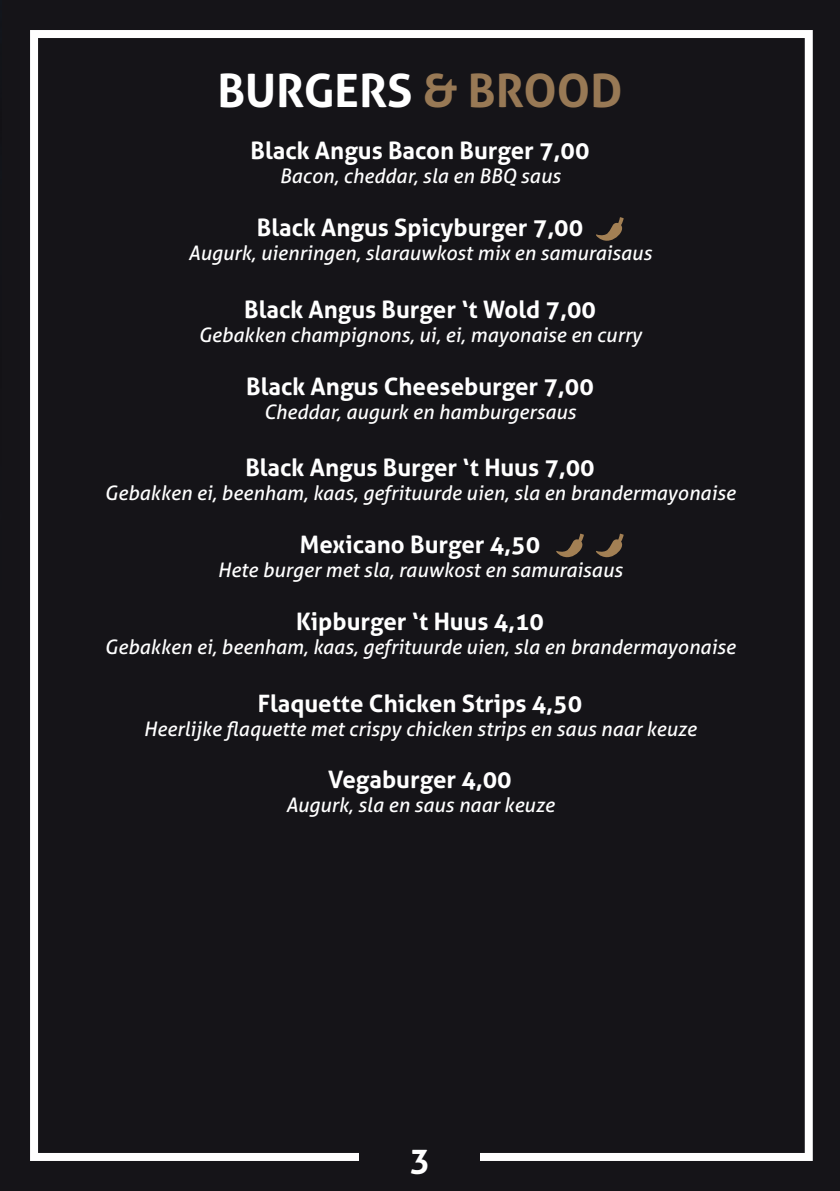
<style>
.page{position:relative;width:840px;height:1191px;background:#fff}
.page>*{position:absolute;margin:0;border:0;box-sizing:border-box;transform-origin:0 0}
.t1{font:700 46px "Aller";color:#fff}
.t2{font:700 34px "Aller";color:#fff}
.t3{font:700 24px "Aller";color:#fff}
.t4{font:italic 20px "Aller";color:#fff}
.s1{color:#987955}
</style>
<div class="page">
<div style="left:1px;top:0;width:838px;height:1191px;background:#151418"></div>
<hr style="left:0;top:0;width:1px;height:1191px;background:#151418">
<div style="left:30px;top:30px;width:782px;height:1131px;border:8px solid #fff"></div>
<div style="left:359px;top:1146px;width:121px;height:44px;background:#151418"></div>
<svg style="left:595px;top:217px;width:28px;height:25px"></svg>
<svg style="left:556px;top:533px;width:27px;height:25px"></svg>
<svg style="left:595px;top:533px;width:28px;height:25px"></svg>
<h1 class="t1" style="left:217px;top:62px;width:406px">BURGERS <span class="s1">&amp; BROOD</span></h1>
<p class="t3" style="left:250px;top:136px;width:340px">Black Angus Bacon Burger 7,00</p>
<p class="t4" style="left:279px;top:164px;width:282px">Bacon, cheddar, sla en BBQ saus</p>
<p class="t3" style="left:257px;top:213px;width:327px">Black Angus Spicyburger 7,00</p>
<p class="t4" style="left:188px;top:241px;width:464px">Augurk, uienringen, slarauwkost mix en samuraisaus</p>
<p class="t3" style="left:244px;top:294px;width:353px">Black Angus Burger ‘t Wold 7,00</p>
<p class="t4" style="left:198px;top:322px;width:444px">Gebakken champignons, ui, ei, mayonaise en curry</p>
<p class="t3" style="left:246px;top:371px;width:349px">Black Angus Cheeseburger 7,00</p>
<p class="t4" style="left:264px;top:399px;width:313px">Cheddar, augurk en hamburgersaus</p>
<p class="t3" style="left:245px;top:453px;width:350px">Black Angus Burger ‘t Huus 7,00</p>
<p class="t4" style="left:104px;top:481px;width:632px">Gebakken ei, beenham, kaas, gefrituurde uien, sla en brandermayonaise</p>
<p class="t3" style="left:300px;top:530px;width:241px">Mexicano Burger 4,50</p>
<p class="t4" style="left:217px;top:558px;width:406px">Hete burger met sla, rauwkost en samuraisaus</p>
<p class="t3" style="left:296px;top:606px;width:249px">Kipburger ‘t Huus 4,10</p>
<p class="t4" style="left:104px;top:634px;width:632px">Gebakken ei, beenham, kaas, gefrituurde uien, sla en brandermayonaise</p>
<p class="t3" style="left:258px;top:688px;width:325px">Flaquette Chicken Strips 4,50</p>
<p class="t4" style="left:143px;top:716px;width:554px">Heerlijke flaquette met crispy chicken strips en saus naar keuze</p>
<p class="t3" style="left:328px;top:765px;width:185px">Vegaburger 4,00</p>
<p class="t4" style="left:285px;top:793px;width:270px">Augurk, sla en saus naar keuze</p>
<h2 class="t2" style="left:409px;top:1138px;width:22px">3</h2>
</div>
